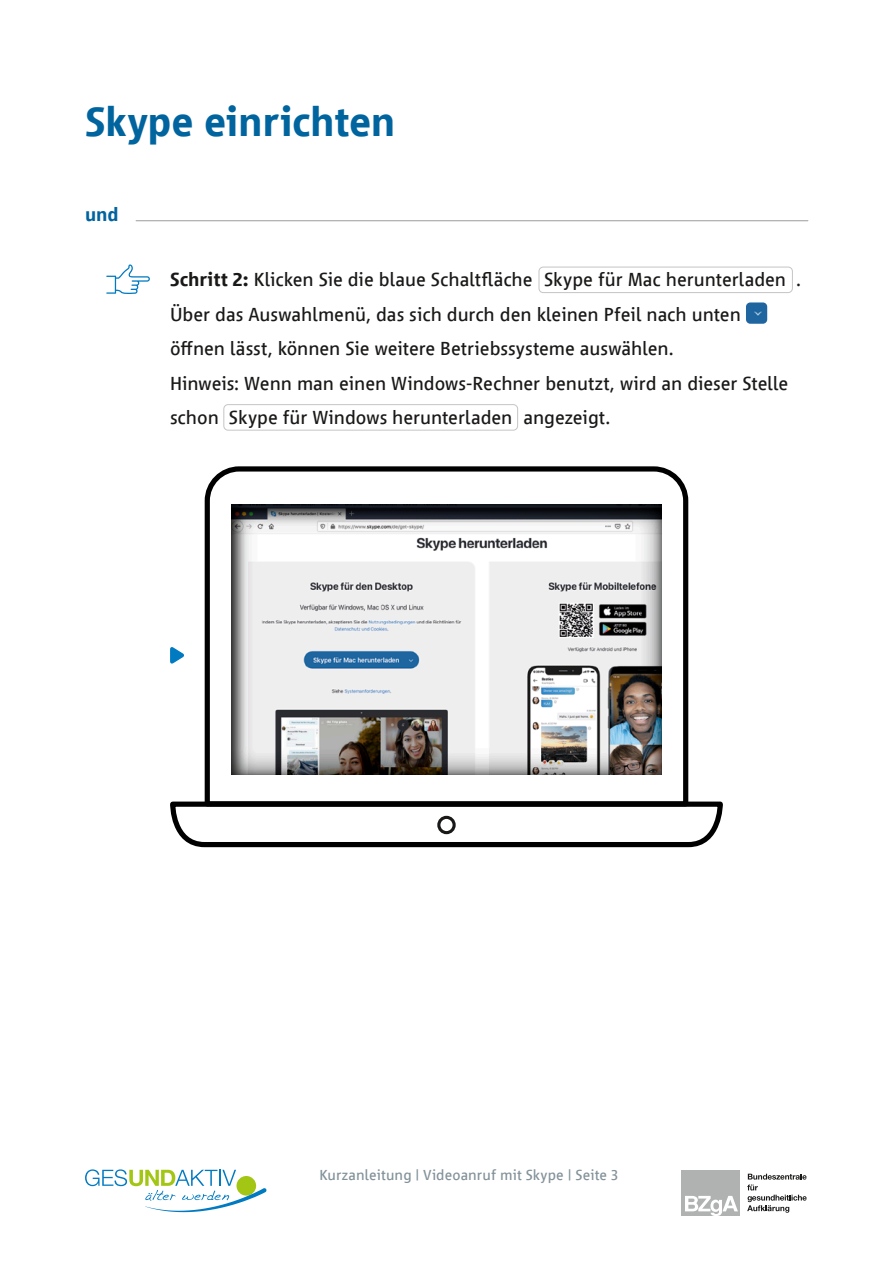
<style>
.page{position:relative;width:893px;height:1263px;background:#fff}
.page>*{position:absolute;margin:0;border:0;box-sizing:border-box;transform-origin:0 0}
.t1{font:700 42px "Vialog 1450 Pro";letter-spacing:-.005em;color:#00649e}
.t2{font:19.5px/34.5px "Vialog 1450 Pro";letter-spacing:-.005em;color:#1a1918}
.t3{font:700 19.5px "Vialog 1450 Pro";color:#00649e}
.t4{font:15px "Vialog 1450 Pro";letter-spacing:.005em;color:#83929a}
.s1{font-weight:700}
</style>
<div class="page">
<div style="left:681px;top:1170px;width:59px;height:45px;background:#b0b2b2"></div>
<svg style="left:685px;top:1196px;width:53px;height:19px"></svg>
<svg style="left:747px;top:1174px;width:60px;height:39px"></svg>
<svg style="left:85px;top:1169px;width:182px;height:43px"></svg>
<div style="left:746px;top:302px;width:21px;height:22px;background:#1a1918;opacity:.75"></div>
<svg style="left:106px;top:264px;width:44px;height:30px"></svg>
<svg style="left:170px;top:804px;width:553px;height:44px"></svg>
<svg style="left:202px;top:466px;width:489px;height:343px"></svg>
<div style="left:229px;top:503px;width:433px;height:271px;background:#1a1918;opacity:.75"></div>
<div style="left:437px;top:816px;width:19px;height:18px;border:3px solid #1a1918;border-radius:50%"></div>
<svg style="left:170px;top:647px;width:14px;height:17px"></svg>
<div style="left:224px;top:404px;width:294px;height:26px;border:1px solid #c5c5c6;border-radius:4px"></div>
<div style="left:539px;top:267px;width:254px;height:26px;border:1px solid #c5c5c6;border-radius:4px"></div>
<hr style="left:136px;top:220px;width:672px;height:1px;background:#9c9c9c">
<h1 class="t1" style="left:85px;top:99px;width:312px">Skype einrichten</h1>
<p class="t3" style="left:85px;top:204px;width:35px">und</p>
<p class="t2" style="left:170px;top:262px;width:633px"><span class="s1">Schritt 2:</span> Klicken Sie die blaue Schaltfläche Skype für Mac herunterladen .<br>Über das Auswahlmenü, das sich durch den kleinen Pfeil nach unten<br>öffnen lässt, können Sie weitere Betriebssysteme auswählen.<br>Hinweis: Wenn man einen Windows-Rechner benutzt, wird an dieser Stelle schon Skype für Windows herunterladen angezeigt.</p>
<p class="t4" style="left:319px;top:1167px;width:301px">Kurzanleitung | Videoanruf mit Skype | Seite 3</p>
</div>
